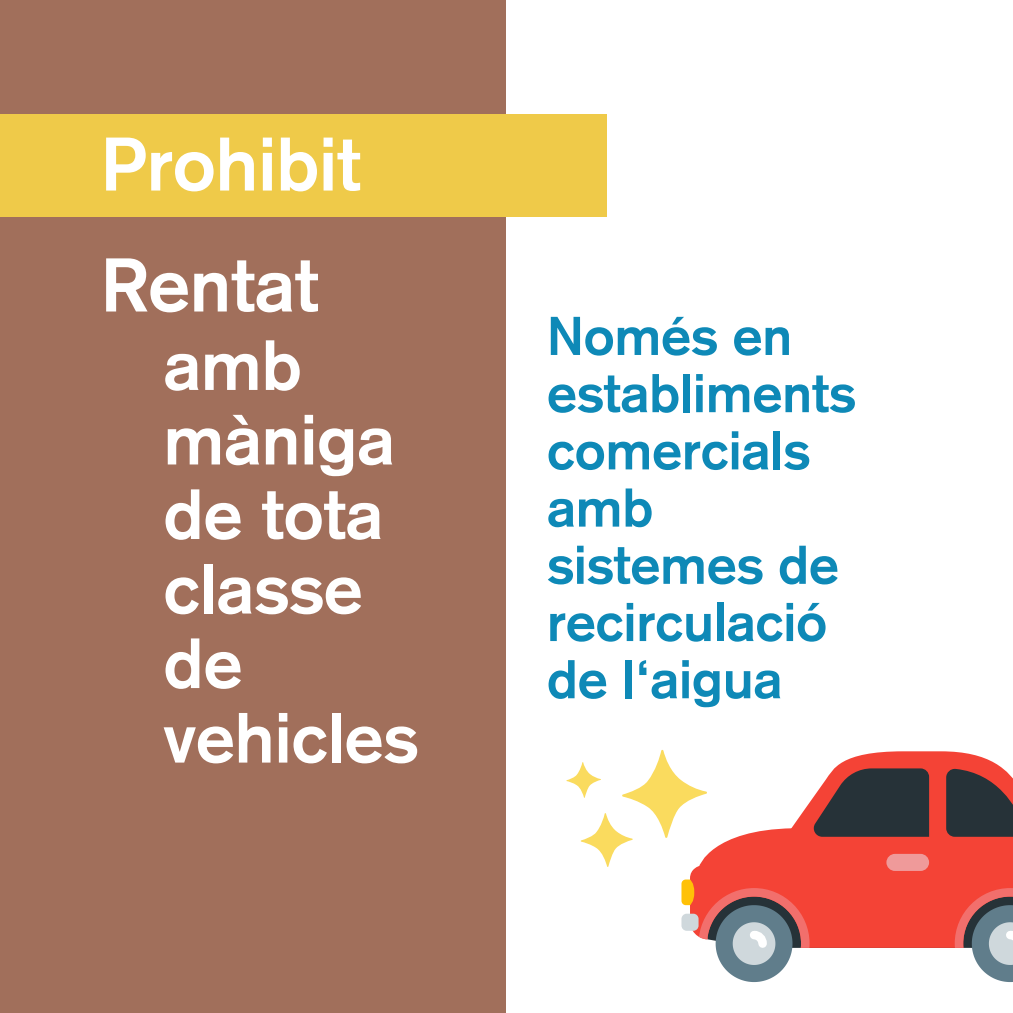
<style>
.page{position:relative;width:1013px;height:1013px;background:#fff}
.page>*{position:absolute;margin:0;border:0;box-sizing:border-box;transform-origin:0 0}
.t1{font:700 74.62px "Akzidenz Grotesk";color:#fff}
.t2{font:700 74.38px "Akzidenz Grotesk";color:#fff}
.t3{font:700 69.62px/74.5px "Akzidenz Grotesk";color:#fff}
.t4{font:700 53.5px/57.2px "Akzidenz Grotesk";color:#0e89b7}
</style>
<div class="page">
<div style="left:0;top:0;width:1012px;height:1012px;background:#a16f5b"></div>
<div style="left:506px;top:0;width:506px;height:1012px;background:#fff"></div>
<div style="left:0;top:115px;width:607px;height:102px;background:#efca49"></div>
<svg style="left:566px;top:749px;width:446px;height:233px"></svg>
<h1 class="t2" style="left:101px;top:138px;width:261px">Prohibit</h1>
<p class="t1" style="left:101px;top:258px;width:218px">Rentat</p>
<p class="t3" style="left:163px;top:333px;width:256px">amb màniga de tota classe de vehicles</p>
<p class="t4" style="left:547px;top:311px;width:310px">Només en establiments comercials</p>
<p class="t4" style="left:547px;top:483px;width:293px">amb sistemes de recirculació de l‘aigua</p>
</div>
